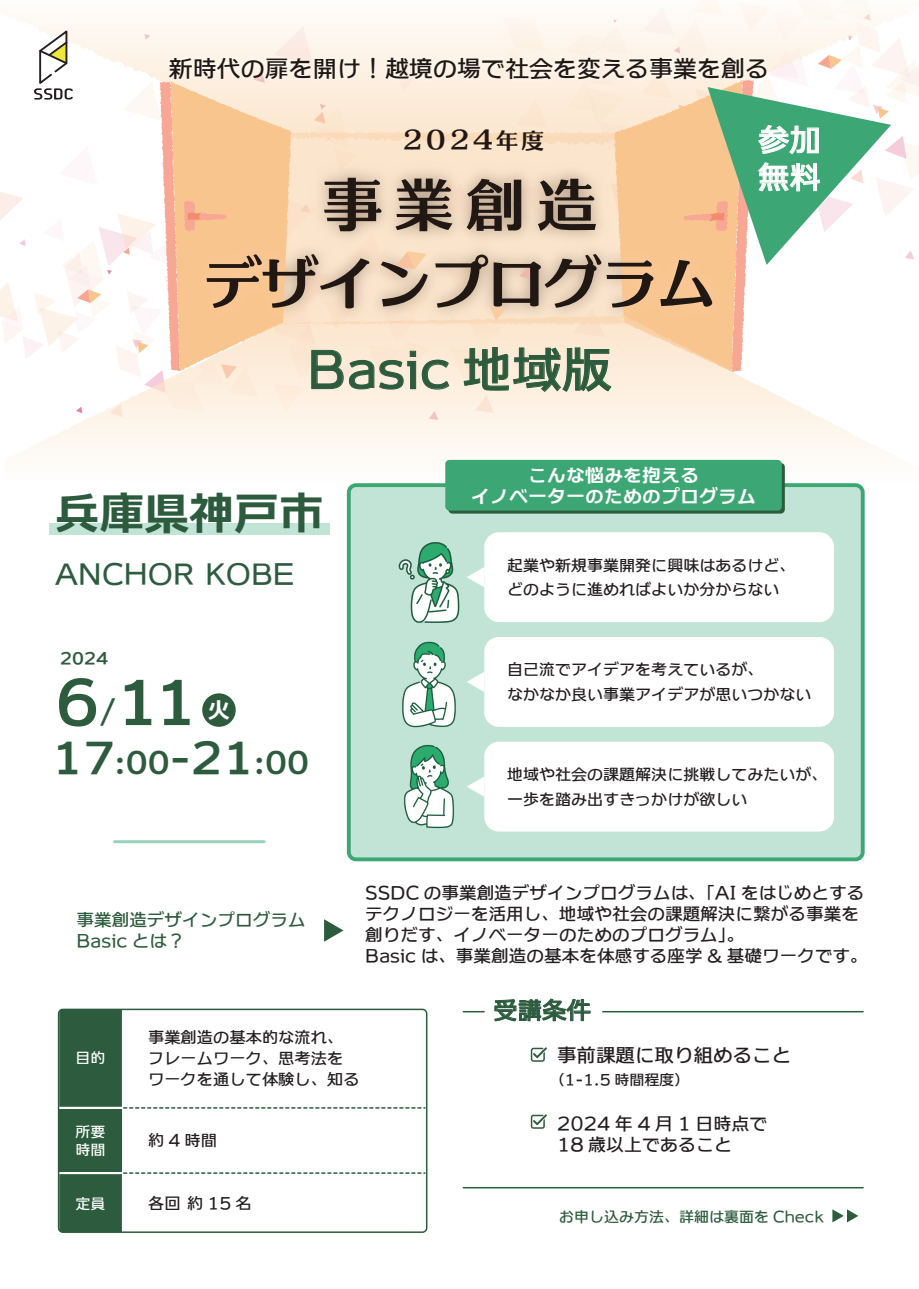
<style>
.page{position:relative;width:919px;height:1289px;background:#fff}
.page>*{position:absolute;margin:0;border:0;box-sizing:border-box;transform-origin:0 0}
.t1{font:59.55px/77.7px "AFS Min Nova E";letter-spacing:-.05em;color:#211814;text-align:center}
.t2{font:57.9px "AFS Gothic Birdseye Enova";color:#2d5b3d}
.t3{font:49.5px "AFS Gothic Birdseye D Bnova";color:#2d5b3d}
.t4{font:44.85px "AFS Gothic Birdseye Enova";color:#2d5b3d}
.t5{font:31.5px/37.5px "AFS Gothic Birdseye D Bnova";color:#fff}
.t6{font:29.25px "AFS Gothic Birdseye Enova";color:#2d5b3d}
.t7{font:27.75px "AFS Gothic Birdseye D Bnova";color:#2d5b3d}
.t8{font:26.55px "AFS Min Nova E";color:#211814}
.t9{font:24.45px "AFS Gothic Birdseye D Bnova";color:#2d5b3d}
.t10{font:24px "AFS Gothic Birdseye D Bnova";color:#211814}
.t11{font:22.35px "AFS Gothic Birdseye Enova";color:#fff}
.t12{font:19.5px "AFS Gothic Birdseye D Bnova";color:#231f20}
.t13{font:19.05px/21px "AFS Gothic Birdseye Enova";color:#fff;text-align:center}
.t14{font:18px/21px "AFS Gothic Birdseye D Bnova";color:#231f20}
.t15{font:17.7px/21px "AFS Gothic Birdseye D Bnova";color:#231f20}
.t16{font:17.7px/21px "AFS Gothic Birdseye D Bnova";color:#2d5b3d}
.t17{font:16.2px/21px "AFS Gothic Birdseye D Bnova";color:#231f20}
.t18{font:16.05px/24.8px "AFS Gothic Birdseye D Bnova";color:#231f20}
.t19{font:15.75px "AFS Gothic Birdseye Enova";color:#2d5b3d}
.t20{font:15px "AFS Gothic Birdseye D Bnova";color:#2d5b3d}
.t21{font:15px "AFS Gothic Birdseye D Bnova";color:#231f20}
.t22{font:15px/18px "AFS Gothic Birdseye D Bnova";color:#fff}
.s1{font-size:22.65px}
.s2{font-size:58.8px}
.s3{font-size:31.8px}
.s4{font-size:41.7px}
.s5{font-family:"AFS Gothic Birdseye Enova"}
</style>
<div class="page">
<div style="left:15px;top:420px;width:609px;height:42px;background:#fdf7f1"></div>
<div style="left:49px;top:523px;width:280px;height:12px;background:#c2e4d6"></div>
<div style="left:202px;top:693px;width:34px;height:33px;background:#2d5b3d;border-radius:50%"></div>
<svg style="left:324px;top:919px;width:19px;height:22px"></svg>
<hr style="left:114px;top:840px;width:150px;height:3px;background:#96d2ba">
<svg style="left:832px;top:1209px;width:26px;height:13px"></svg>
<div style="left:59px;top:1108px;width:63px;height:63px;background:#2d5b3d"></div>
<svg style="left:59px;top:1009px;width:366px;height:99px"></svg>
<svg style="left:59px;top:1172px;width:366px;height:60px"></svg>
<div style="left:349px;top:485px;width:513px;height:374px;background:#c2e4d6;border-radius:7px"></div>
<div style="left:347px;top:483px;width:517px;height:378px;border:4px solid #3ca774;border-radius:7px"></div>
<div style="left:448px;top:463px;width:336px;height:50px;background:linear-gradient(to right,#2d5b3d,#2d5b3d);border-radius:4px"></div>
<div style="left:445px;top:460px;width:336px;height:50px;background:#3ca774;border-radius:4px"></div>
<img style="left:404px;top:748px;width:88px;height:82px">
<img style="left:402px;top:646px;width:91px;height:102px">
<img style="left:398px;top:542px;width:93px;height:104px">
<div style="left:484px;top:532px;width:350px;height:90px;background:#fff;border-radius:15px"></div>
<svg style="left:466px;top:567px;width:18px;height:20px"></svg>
<div style="left:484px;top:637px;width:350px;height:89px;background:#fff;border-radius:15px"></div>
<svg style="left:466px;top:671px;width:18px;height:21px"></svg>
<div style="left:484px;top:741px;width:350px;height:90px;background:#fff;border-radius:15px"></div>
<svg style="left:466px;top:776px;width:18px;height:20px"></svg>
<svg style="left:494px;top:998px;width:96px;height:23px"></svg>
<hr style="left:602px;top:1010px;width:261px;height:2px;background:#2d5b3d">
<hr style="left:463px;top:1186px;width:400px;height:2px;background:#2d5b3d">
<hr style="left:463px;top:1010px;width:21px;height:2px;background:#2d5b3d">
<svg style="left:530px;top:1047px;width:17px;height:14px"></svg>
<svg style="left:530px;top:1114px;width:17px;height:14px"></svg>
<svg style="left:0;top:0;width:918px;height:420px"></svg>
<h3 class="t10" style="left:169px;top:57px;width:601px">新時代の扉を開け！越境の場で社会を変える事業を創る</h3>
<h3 class="t8" style="left:402px;top:126px;width:143px">2024<span class="s1">年度</span></h3>
<h1 class="t1" style="left:203px;top:166px;width:514px">事業創造<br>デザインプログラム</h1>
<h3 class="t3" style="left:307px;top:344px;width:306px">Basic 地域版</h3>
<h3 class="t5" style="left:757px;top:121px;width:65px">参加無料</h3>
<h3 class="t4" style="left:55px;top:490px;width:271px">兵庫県神戸市</h3>
<h3 class="t7" style="left:55px;top:560px;width:241px">ANCHOR KOBE</h3>
<p class="t19" style="left:60px;top:650px;width:49px">2024</p>
<h2 class="t2" style="left:55px;top:673px;width:145px"><span class="s2">6</span><span class="s3">/</span>11</h2>
<h3 class="t6" style="left:52px;top:748px;width:259px"><span class="s4">17</span>:00<span class="s4">-21</span>:00</h3>
<p class="t11" style="left:208px;top:699px;width:24px">火</p>
<p class="t16" style="left:76px;top:909px;width:231px">事業創造デザインプログラム<br>Basic とは？</p>
<p class="t13" style="left:471px;top:464px;width:286px">こんな悩みを抱える<br>イノベーターのためのプログラム</p>
<p class="t18" style="left:507px;top:552px;width:290px">起業や新規事業開発に興味はあるけど、どのように進めればよいか分からない</p>
<p class="t18" style="left:507px;top:657px;width:306px">自己流でアイデアを考えているが、<br>なかなか良い事業アイデアが思いつかない</p>
<p class="t18" style="left:507px;top:761px;width:322px">地域や社会の課題解決に挑戦してみたいが、一歩を踏み出すきっかけが欲しい</p>
<p class="t15" style="left:365px;top:882px;width:504px">SSDC の事業創造デザインプログラムは、「AI をはじめとするテクノロジーを活用し、地域や社会の課題解決に繋がる事業を創りだす、イノベーターのためのプログラム」。<br>Basic は、事業創造の基本を体感する座学 &amp; 基礎ワークです。</p>
<p class="t22" style="left:76px;top:1049px;width:31px">目的</p>
<p class="t22" style="left:76px;top:1122px;width:31px">所要時間</p>
<p class="t17" style="left:148px;top:1026px;width:213px">事業創造の基本的な流れ、フレームワーク、思考法をワークを通して体験し、知る</p>
<p class="t17" style="left:148px;top:1129px;width:70px">約4時間</p>
<p class="t22" style="left:76px;top:1194px;width:31px">定員</p>
<p class="t17" style="left:148px;top:1192px;width:105px">各回 約 15 名</p>
<h3 class="t9" style="left:493px;top:997px;width:99px">受講条件</h3>
<p class="t12" style="left:557px;top:1045px;width:236px">事前課題に取り組めること</p>
<p class="t21" style="left:549px;top:1072px;width:141px">（1<span class="s5">-</span>1.5 時間程度）</p>
<p class="t14" style="left:557px;top:1112px;width:212px">2024 年 4 月 1 日時点で<br>18 歳以上であること</p>
<p class="t20" style="left:559px;top:1209px;width:266px">お申し込み方法、詳細は裏面を Check</p>
</div>
